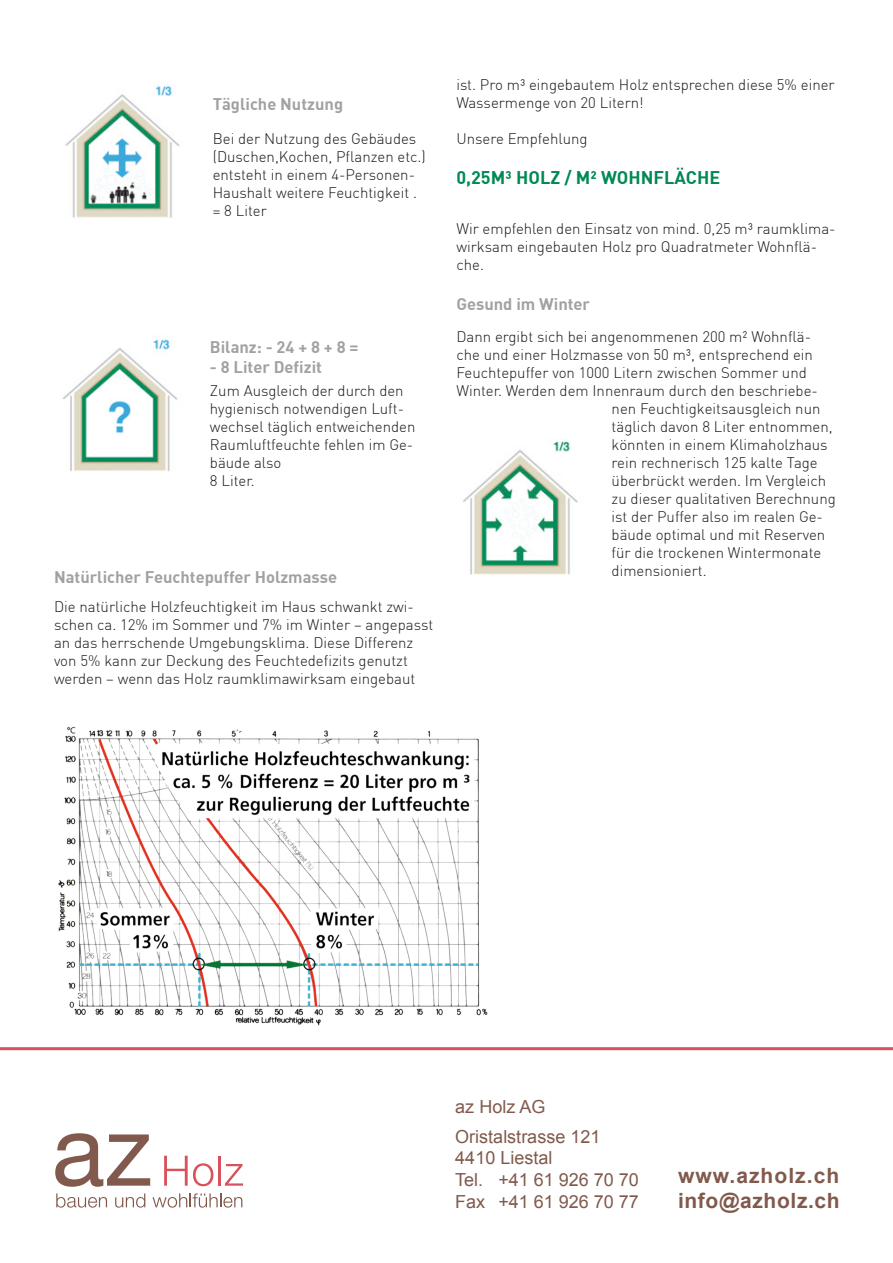
<style>
.page{position:relative;width:893px;height:1263px;background:#fff}
.page>*{position:absolute;margin:0;border:0;box-sizing:border-box;transform-origin:0 0}
.www{font:700 21px "Arial";letter-spacing:.03em;color:#815a4d}
.www-2{font:700 21px "Arial";letter-spacing:.05em;color:#815a4d}
.Adresse{font:18px "Arial";color:#815a4d}
.TITEL_VERSAL_GRÜN{font:700 18px "DIN";color:#008955}
.Zwischentitel_grau{font:700 16.5px "DIN";color:#9fa1a2}
.Lauftext{font:300 15px/18px "DIN";color:#1a171c}
</style>
<div class="page">
<img style="left:62px;top:339px;width:116px;height:132px">
<img style="left:463px;top:441px;width:115px;height:134px">
<img style="left:65px;top:86px;width:115px;height:132px">
<img style="left:58px;top:726px;width:430px;height:300px">
<hr style="left:0;top:1047px;width:893px;height:3px;background:#d9515c">
<svg style="left:55px;top:1133px;width:95px;height:54px"></svg>
<svg style="left:164px;top:1156px;width:49px;height:30px"></svg>
<hr style="left:218px;top:1156px;width:3px;height:30px;background:#d9515c">
<svg style="left:225px;top:1164px;width:18px;height:22px"></svg>
<svg style="left:56px;top:1193px;width:51px;height:14px"></svg>
<svg style="left:115px;top:1193px;width:30px;height:14px"></svg>
<svg style="left:152px;top:1193px;width:90px;height:14px"></svg>
<p class="Zwischentitel_grau" style="left:213px;top:93px;width:132px">Tägliche Nutzung</p>
<p class="Lauftext" style="left:213px;top:129px;width:215px">Bei der Nutzung des Gebäudes (Duschen,Kochen, Pflanzen etc.) entsteht in einem 4-Personen-<br>Haushalt weitere Feuchtigkeit . = 8 Liter</p>
<p class="Zwischentitel_grau" style="left:210px;top:336px;width:150px">Bilanz: - 24 + 8 + 8 =</p>
<p class="Zwischentitel_grau" style="left:210px;top:356px;width:114px">- 8 Liter Defizit</p>
<p class="Lauftext" style="left:210px;top:381px;width:207px">Zum Ausgleich der durch den hygienisch notwendigen Luft&shy;wechsel täglich entweichenden<br>Raumluftfeuchte fehlen im Ge&shy;bäude also<br>8 Liter.</p>
<p class="Zwischentitel_grau" style="left:54px;top:566px;width:285px">Natürlicher Feuchtepuffer Holzmasse</p>
<p class="Lauftext" style="left:54px;top:597px;width:381px">Die natürliche Holzfeuchtigkeit im Haus schwankt zwi&shy;schen ca. 12% im Sommer und 7% im Winter – angepasst an das herrschende Umgebungsklima. Diese Differenz von 5% kann zur Deckung des Feuchtedefizits genutzt werden – wenn das Holz raumklimawirksam eingebaut</p>
<p class="Lauftext" style="left:456px;top:75px;width:380px">ist. Pro m³ eingebautem Holz entsprechen diese 5% einer<br>Wassermenge von 20 Litern!</p>
<p class="Lauftext" style="left:456px;top:129px;width:133px">Unsere Empfehlung</p>
<p class="TITEL_VERSAL_GRÜN" style="left:456px;top:165px;width:265px">0,25M³ HOLZ / M² WOHNFLÄCHE</p>
<p class="Lauftext" style="left:456px;top:219px;width:381px">Wir empfehlen den Einsatz von mind. 0,25 m³ raumklima&shy;wirksam eingebauten Holz pro Quadratmeter Wohnflä&shy;che.</p>
<p class="Zwischentitel_grau" style="left:456px;top:293px;width:135px">Gesund im Winter</p>
<p class="Lauftext" style="left:456px;top:327px;width:356px">Dann ergibt sich bei angenommenen 200 m² Wohnflä-</p>
<p class="Lauftext" style="left:456px;top:345px;width:358px">che und einer Holzmasse von 50 m³, entsprechend ein</p>
<p class="Lauftext" style="left:456px;top:363px;width:352px">Feuchtepuffer von 1000 Litern zwischen Sommer und</p>
<p class="Lauftext" style="left:456px;top:381px;width:363px">Winter. Werden dem Innenraum durch den beschriebe-</p>
<p class="Lauftext" style="left:612px;top:399px;width:210px">nen Feuchtigkeitsausgleich nun</p>
<p class="Lauftext" style="left:612px;top:417px;width:223px">täglich davon 8 Liter entnommen,</p>
<p class="Lauftext" style="left:612px;top:435px;width:218px">könnten in einem Klimaholzhaus</p>
<p class="Lauftext" style="left:612px;top:453px;width:208px">rein rechnerisch 125 kalte Tage</p>
<p class="Lauftext" style="left:612px;top:471px;width:216px">überbrückt werden. Im Vergleich</p>
<p class="Lauftext" style="left:612px;top:489px;width:226px">zu dieser qualitativen Berechnung</p>
<p class="Lauftext" style="left:612px;top:507px;width:213px">ist der Puffer also im realen Ge-</p>
<p class="Lauftext" style="left:612px;top:525px;width:215px">bäude optimal und mit Reserven</p>
<p class="Lauftext" style="left:612px;top:543px;width:211px">für die trockenen Wintermonate</p>
<p class="Lauftext" style="left:612px;top:561px;width:97px">dimensioniert.</p>
<p class="Adresse" style="left:455px;top:1095px;width:92px">az Holz AG</p>
<p class="Adresse" style="left:455px;top:1125px;width:147px">Oristalstrasse 121</p>
<p class="Adresse" style="left:455px;top:1146px;width:99px">4410 Liestal</p>
<p class="Adresse" style="left:455px;top:1168px;width:185px">Tel. +41 61 926 70 70</p>
<p class="Adresse" style="left:455px;top:1189px;width:185px">Fax +41 61 926 70 77</p>
<p class="www-2" style="left:678px;top:1161px;width:163px">www.azholz.ch</p>
<p class="www" style="left:678px;top:1186px;width:163px">info@azholz.ch</p>
</div>
